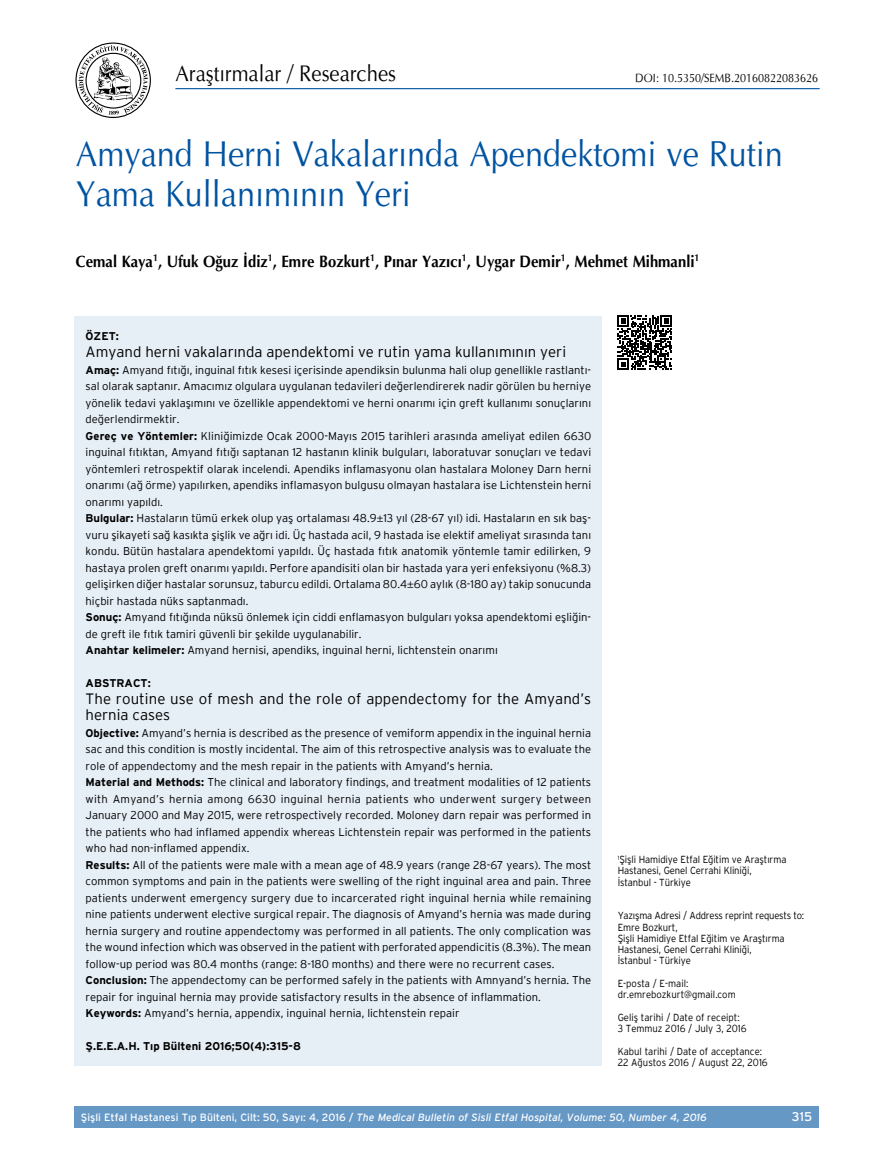
<style>
.page{position:relative;width:893px;height:1170px;background:#fff}
.page>*{position:absolute;margin:0;border:0;box-sizing:border-box;transform-origin:0 0}
.t1{font:36px/40.5px "Optima";color:#0053a1;scale:.9 1}
.t2{font:22.5px "Optima";color:#000;scale:.9 1}
.t3{font:700 16.5px "Optima";color:#000;scale:.9 1}
.t4{font:300 15px/16.5px "Interstate";color:#000}
.t5{font:12.75px "Interstate";color:#fff}
.t6{font:12px "Optima";color:#000;scale:.9 1}
.t7{font:300 11.25px/16.5px "Interstate";color:#000}
.t8{font:700 11.25px "Interstate";color:#000}
.t9{font:italic 10.5px "Interstate";color:#fff}
.t10{font:300 10.2px/11.2px "Interstate";letter-spacing:-.01em;color:#000;scale:.93 1}
.s1{font-weight:700}
.s2{font-family:"Myriad Pro";font-weight:400}
.s3{font-style:normal}
</style>
<div class="page">
<div style="left:74px;top:1106px;width:745px;height:21px;background:#6698c6"></div>
<hr style="left:175px;top:88px;width:645px;height:1px;background:#0053a1">
<div style="left:75px;top:43px;width:76px;height:75px;border:1px solid #000;border-radius:50%"></div>
<svg style="left:78px;top:45px;width:70px;height:70px"></svg>
<div style="left:74px;top:316px;width:528px;height:749px;background:#e6eef6"></div>
<svg style="left:617px;top:315px;width:55px;height:55px"></svg>
<h2 class="t2" style="left:175px;top:60px;width:247px">Araştırmalar / Researches</h2>
<p class="t6" style="left:635px;top:71px;width:205px">DOI: 10.5350/SEMB.20160822083626</p>
<h1 class="t1" style="left:76px;top:133px;width:787px">Amyand Herni Vakalarında Apendektomi ve Rutin<br>Yama Kullanımının Yeri</h1>
<h3 class="t3" style="left:76px;top:251px;width:694px">Cemal Kaya<sup>1</sup>, Ufuk Oğuz İdiz<sup>1</sup>, Emre Bozkurt<sup>1</sup>, Pınar Yazıcı<sup>1</sup>, Uygar Demir<sup>1</sup>, Mehmet Mihmanli<sup>1</sup></h3>
<p class="t8" style="left:86px;top:330px;width:35px">ÖZET:</p>
<h3 class="t4" style="left:86px;top:343px;width:482px">Amyand herni vakalarında apendektomi ve rutin yama kullanımının yeri</h3>
<p class="t7" style="left:86px;top:361px;width:507px"><span class="s1">Amaç:</span> Amyand fıtığı, inguinal fıtık kesesi içerisinde apendiksin bulunma hali olup genellikle rastlantı&shy;sal olarak saptanır. Amacımız olgulara uygulanan tedavileri değerlendirerek nadir görülen bu herniye yönelik tedavi yaklaşımını ve özellikle appendektomi ve herni onarımı için greft kullanımı sonuçlarını değerlendirmektir.<br><span class="s1">Gereç ve Yöntemler:</span> Kliniğimizde Ocak 2000-Mayıs 2015 tarihleri arasında ameliyat edilen 6630 inguinal fıtıktan, Amyand fıtığı saptanan 12 hastanın klinik bulguları, laboratuvar sonuçları ve tedavi yöntemleri retrospektif olarak incelendi. Apendiks inflamasyonu olan hastalara Moloney Darn herni onarımı (ağ örme) yapılırken, apendiks inflamasyon bulgusu olmayan hastalara ise Lichtenstein herni onarımı yapıldı.<br><span class="s1">Bulgular:</span> Hastaların tümü erkek olup yaş ortalaması 48.9<span class="s2">±</span>13 yıl (28-67 yıl) idi. Hastaların en sık baş&shy;vuru şikayeti sağ kasıkta şişlik ve ağrı idi. Üç hastada acil, 9 hastada ise elektif ameliyat sırasında tanı kondu. Bütün hastalara apendektomi yapıldı. Üç hastada fıtık anatomik yöntemle tamir edilirken, 9 hastaya prolen greft onarımı yapıldı. Perfore apandisiti olan bir hastada yara yeri enfeksiyonu (%8.3) gelişirken diğer hastalar sorunsuz, taburcu edildi. Ortalama 80.4<span class="s2">±</span>60 aylık (8-180 ay) takip sonucunda hiçbir hastada nüks saptanmadı.<br><span class="s1">Sonuç:</span> Amyand fıtığında nüksü önlemek için ciddi enflamasyon bulguları yoksa apendektomi eşliğin&shy;de greft ile fıtık tamiri güvenli bir şekilde uygulanabilir.<br><span class="s1">Anahtar kelimeler:</span> Amyand hernisi, apendiks, inguinal herni, lichtenstein onarımı</p>
<p class="t8" style="left:86px;top:676px;width:67px">ABSTRACT:</p>
<h3 class="t4" style="left:86px;top:690px;width:507px">The routine use of mesh and the role of appendectomy for the Amyand’s hernia cases</h3>
<p class="t7" style="left:86px;top:724px;width:507px"><span class="s1">Objective:</span> Amyand’s hernia is described as the presence of vemiform appendix in the inguinal hernia sac and this condition is mostly incidental. The aim of this retrospective analysis was to evaluate the role of appendectomy and the mesh repair in the patients with Amyand’s hernia.<br><span class="s1">Material and Methods:</span> The clinical and laboratory findings, and treatment modalities of 12 patients with Amyand’s hernia among 6630 inguinal hernia patients who underwent surgery between January 2000 and May 2015, were retrospectively recorded. Moloney darn repair was performed in the patients who had inflamed appendix whereas Lichtenstein repair was performed in the patients who had non-inflamed appendix.<br><span class="s1">Results:</span> All of the patients were male with a mean age of 48.9 years (range 28-67 years). The most common symptoms and pain in the patients were swelling of the right inguinal area and pain. Three patients underwent emergency surgery due to incarcerated right inguinal hernia while remaining nine patients underwent elective surgical repair. The diagnosis of Amyand’s hernia was made during hernia surgery and routine appendectomy was performed in all patients. The only complication was the wound infection which was observed in the patient with perforated appendicitis (8.3%). The mean follow-up period was 80.4 months (range: 8-180 months) and there were no recurrent cases.<br><span class="s1">Conclusion:</span> The appendectomy can be performed safely in the patients with Amnyand’s hernia. The repair for inguinal hernia may provide satisfactory results in the absence of inflammation.<br><span class="s1">Keywords:</span> Amyand’s hernia, appendix, inguinal hernia, lichtenstein repair</p>
<p class="t8" style="left:86px;top:1039px;width:217px">Ş.E.E.A.H. Tıp Bülteni 2016;50(4):315-8</p>
<p class="t10" style="left:618px;top:853px;width:183px"><sup>1</sup>Şişli Hamidiye Etfal Eğitim ve Araştırma<br>Hastanesi, Genel Cerrahi Kliniği,<br>İstanbul - Türkiye</p>
<p class="t10" style="left:618px;top:909px;width:202px">Yazışma Adresi / Address reprint requests to:<br>Emre Bozkurt,<br>Şişli Hamidiye Etfal Eğitim ve Araştırma<br>Hastanesi, Genel Cerrahi Kliniği,<br>İstanbul - Türkiye</p>
<p class="t10" style="left:618px;top:977px;width:128px">E-posta / E-mail: dr.emrebozkurt@gmail.com</p>
<p class="t10" style="left:618px;top:1011px;width:140px">Geliş tarihi / Date of receipt:<br>3 Temmuz 2016 / July 3, 2016</p>
<p class="t10" style="left:618px;top:1044px;width:163px">Kabul tarihi / Date of acceptance:<br>22 Ağustos 2016 / August 22, 2016</p>
<p class="t9" style="left:81px;top:1110px;width:627px"><span class="s3">Şişli Etfal Hastanesi T›p Bülteni, Cilt: 50, Say›: 4, 2016 /</span> The Medical Bulletin of Sisli Etfal Hospital, Volume: 50, Number 4, 2016</p>
<p class="t5" style="left:792px;top:1108px;width:22px">315</p>
</div>
